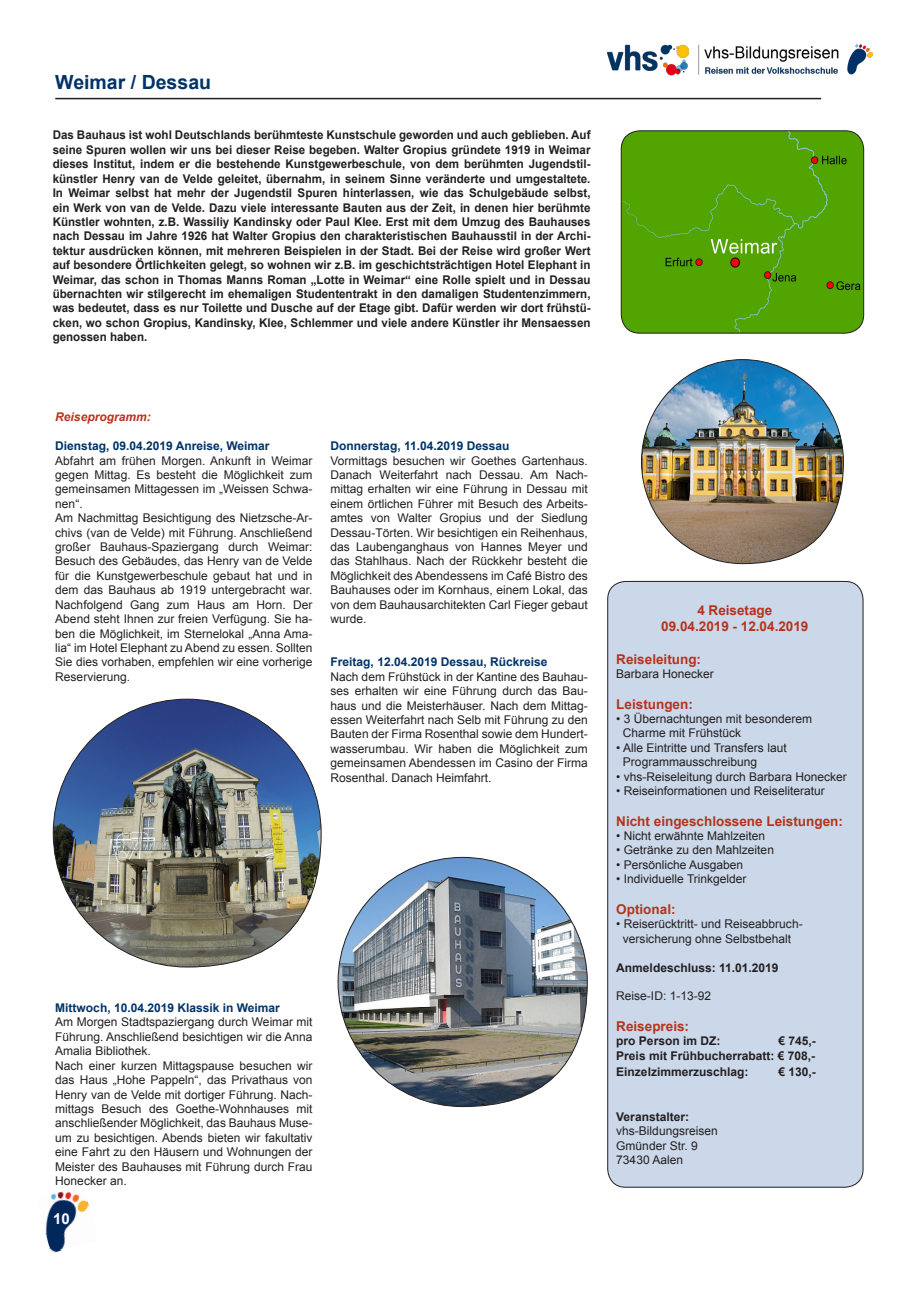
<style>
.page{position:relative;width:919px;height:1289px;background:#fff}
.page>*{position:absolute;margin:0;border:0;box-sizing:border-box;transform-origin:0 0}
.t1{font:700 19.5px "Arial";color:#013368}
.t2{font:700 15px "Arial";color:#fff}
.t3{font:700 13.5px "Arial";color:#b5331d}
.t4{font:12px/14.4px "Arial";color:#231f20;text-align:justify}
.t5{font:700 12px/14.4px "Arial";color:#231f20;text-align:justify}
.t6{font:700 12px "Arial";color:#013368}
.t7{font:italic 700 12px "Arial";color:#b5331d}
.s1{color:#ee1d23}
</style>
<div class="page">
<hr style="left:55px;top:98px;width:766px;height:1px;background:#231f20">
<img style="left:607px;top:45px;width:265px;height:31px">
<img style="left:45px;top:1191px;width:44px;height:62px">
<div style="left:621px;top:131px;width:242px;height:202px;background:#52a401"></div>
<div style="left:621px;top:131px;width:242px;height:202px;border:1px solid #231f20;border-radius:19px"></div>
<img style="left:53px;top:699px;width:268px;height:268px;border-radius:134px">
<div style="left:607px;top:581px;width:256px;height:606px;background:#cbd8ea;border-radius:18px"></div>
<div style="left:607px;top:581px;width:256px;height:606px;border:1px solid #231f20;border-radius:18px"></div>
<img style="left:338px;top:857px;width:249px;height:249px;border-radius:125px">
<img style="left:641px;top:359px;width:202px;height:204px">
<p class="t1" style="left:55px;top:69px;width:157px">Weimar / Dessau</p>
<p class="t5" style="left:53px;top:128px;width:539px">Das Bauhaus ist wohl Deutschlands berühmteste Kunstschule geworden und auch geblieben. Auf seine Spuren wollen wir uns bei dieser Reise begeben. Walter Gropius gründete 1919 in Weimar dieses Institut, indem er die bestehende Kunstgewerbeschule, von dem berühmten Jugendstil&shy;künstler Henry van de Velde geleitet, übernahm, in seinem Sinne veränderte und umgestaltete.<br>In Weimar selbst hat mehr der Jugendstil Spuren hinterlassen, wie das Schulgebäude selbst, ein Werk von van de Velde. Dazu viele interessante Bauten aus der Zeit, in denen hier berühmte Künstler wohnten, z.B. Wassiliy Kandinsky oder Paul Klee. Erst mit dem Umzug des Bauhauses nach Dessau im Jahre 1926 hat Walter Gropius den charakteristischen Bauhausstil in der Archi&shy;tektur ausdrücken können, mit mehreren Beispielen in der Stadt. Bei der Reise wird großer Wert auf besondere Örtlichkeiten gelegt, so wohnen wir z.B. im geschichtsträchtigen Hotel Elephant in Weimar, das schon in Thomas Manns Roman „Lotte in Weimar“ eine Rolle spielt und in Dessau übernachten wir stilgerecht im ehemaligen Studententrakt in den damaligen Studentenzimmern, was bedeutet, dass es nur Toilette und Dusche auf der Etage gibt. Dafür werden wir dort frühstü&shy;cken, wo schon Gropius, Kandinsky, Klee, Schlemmer und viele andere Künstler ihr Mensaessen genossen haben.</p>
<p class="t7" style="left:55px;top:409px;width:97px">Reiseprogramm:</p>
<p class="t6" style="left:55px;top:438px;width:216px">Dienstag, 09.04.2019 Anreise, Weimar</p>
<p class="t4" style="left:55px;top:453px;width:259px">Abfahrt am frühen Morgen. Ankunft in Weimar gegen Mittag. Es besteht die Möglichkeit zum gemeinsamen Mittagessen im „Weissen Schwa&shy;nen“.</p>
<p class="t4" style="left:55px;top:511px;width:259px">Am Nachmittag Besichtigung des Nietzsche-Ar&shy;chivs (van de Velde) mit Führung. Anschließend großer Bauhaus-Spaziergang durch Weimar:<br>Besuch des Gebäudes, das Henry van de Velde für die Kunstgewerbeschule gebaut hat und in dem das Bauhaus ab 1919 untergebracht war.<br>Nachfolgend Gang zum Haus am Horn. Der Abend steht Ihnen zur freien Verfügung. Sie ha&shy;ben die Möglichkeit, im Sternelokal „Anna Ama&shy;lia“ im Hotel Elephant zu Abend zu essen. Sollten Sie dies vorhaben, empfehlen wir eine vorherige Reservierung.</p>
<p class="t6" style="left:330px;top:438px;width:180px">Donnerstag, 11.04.2019 Dessau</p>
<p class="t4" style="left:330px;top:453px;width:259px">Vormittags besuchen wir Goethes Gartenhaus.<br>Danach Weiterfahrt nach Dessau. Am Nach&shy;mittag erhalten wir eine Führung in Dessau mit einem örtlichen Führer mit Besuch des Arbeits&shy;amtes von Walter Gropius und der Siedlung Dessau-Törten. Wir besichtigen ein Reihenhaus, das Laubenganghaus von Hannes Meyer und das Stahlhaus. Nach der Rückkehr besteht die Möglichkeit des Abendessens im Café Bistro des Bauhauses oder im Kornhaus, einem Lokal, das von dem Bauhausarchitekten Carl Fieger gebaut wurde.</p>
<p class="t6" style="left:330px;top:654px;width:218px">Freitag, 12.04.2019 Dessau, Rückreise</p>
<p class="t4" style="left:330px;top:669px;width:259px">Nach dem Frühstück in der Kantine des Bauhau&shy;ses erhalten wir eine Führung durch das Bau&shy;haus und die Meisterhäuser. Nach dem Mittag&shy;essen Weiterfahrt nach Selb mit Führung zu den Bauten der Firma Rosenthal sowie dem Hundert&shy;wasserumbau. Wir haben die Möglichkeit zum gemeinsamen Abendessen im Casino der Firma Rosenthal. Danach Heimfahrt.</p>
<p class="t6" style="left:55px;top:999px;width:226px">Mittwoch, 10.04.2019 Klassik in Weimar</p>
<p class="t4" style="left:55px;top:1015px;width:259px">Am Morgen Stadtspaziergang durch Weimar mit Führung. Anschließend besichtigen wir die Anna Amalia Bibliothek.</p>
<p class="t4" style="left:55px;top:1058px;width:259px">Nach einer kurzen Mittagspause besuchen wir das Haus „Hohe Pappeln“, das Privathaus von Henry van de Velde mit dortiger Führung. Nach&shy;mittags Besuch des Goethe-Wohnhauses mit anschließender Möglichkeit, das Bauhaus Muse&shy;um zu besichtigen. Abends bieten wir fakultativ eine Fahrt zu den Häusern und Wohnungen der Meister des Bauhauses mit Führung durch Frau Honecker an.</p>
<p class="t2" style="left:53px;top:1208px;width:18px">10</p>
<p class="t3" style="left:697px;top:601px;width:77px">4 Reisetage</p>
<p class="t3" style="left:661px;top:617px;width:149px">09.04.2019 - 12.04.2019</p>
<p class="t3" style="left:616px;top:650px;width:86px">Reiseleitung<span class="s1">:</span></p>
<p class="t4" style="left:616px;top:666px;width:99px">Barbara Honecker</p>
<p class="t3" style="left:616px;top:695px;width:78px">Leistungen:</p>
<p class="t4" style="left:616px;top:711px;width:197px">• 3 Übernachtungen mit besonderem</p>
<p class="t4" style="left:623px;top:726px;width:120px">Charme mit Frühstück</p>
<p class="t4" style="left:616px;top:740px;width:172px">• Alle Eintritte und Transfers laut</p>
<p class="t4" style="left:623px;top:755px;width:136px">Programmausschreibung</p>
<p class="t4" style="left:616px;top:769px;width:232px">• vhs-Reiseleitung durch Barbara Honecker</p>
<p class="t4" style="left:616px;top:783px;width:210px">• Reiseinformationen und Reiseliteratur</p>
<p class="t3" style="left:616px;top:812px;width:228px">Nicht eingeschlossene Leistungen:</p>
<p class="t4" style="left:616px;top:828px;width:150px">• Nicht erwähnte Mahlzeiten</p>
<p class="t4" style="left:616px;top:843px;width:159px">• Getränke zu den Mahlzeiten</p>
<p class="t4" style="left:616px;top:857px;width:128px">• Persönliche Ausgaben</p>
<p class="t4" style="left:616px;top:872px;width:132px">• Individuelle Trinkgelder</p>
<p class="t3" style="left:616px;top:900px;width:61px">Optional:</p>
<p class="t4" style="left:616px;top:917px;width:188px">• Reiserücktritt- und Reiseabbruch-</p>
<p class="t4" style="left:623px;top:931px;width:170px">versicherung ohne Selbstbehalt</p>
<p class="t5" style="left:616px;top:960px;width:164px">Anmeldeschluss: 11.01.2019</p>
<p class="t4" style="left:616px;top:989px;width:96px">Reise-ID: 1-13-92</p>
<p class="t3" style="left:616px;top:1017px;width:74px">Reisepreis:</p>
<p class="t5" style="left:616px;top:1034px;width:106px">pro Person im DZ:</p>
<p class="t5" style="left:778px;top:1034px;width:39px">€ 745,-</p>
<p class="t5" style="left:616px;top:1048px;width:200px">Preis mit Frühbucherrabatt: € 708,-</p>
<p class="t5" style="left:616px;top:1064px;width:134px">Einzelzimmerzuschlag:</p>
<p class="t5" style="left:778px;top:1064px;width:39px">€ 130,-</p>
<p class="t5" style="left:616px;top:1109px;width:74px">Veranstalter:</p>
<p class="t4" style="left:616px;top:1124px;width:103px">vhs-Bildungsreisen</p>
<p class="t4" style="left:616px;top:1138px;width:83px">Gmünder Str. 9</p>
<p class="t4" style="left:616px;top:1152px;width:68px">73430 Aalen</p>
</div>
